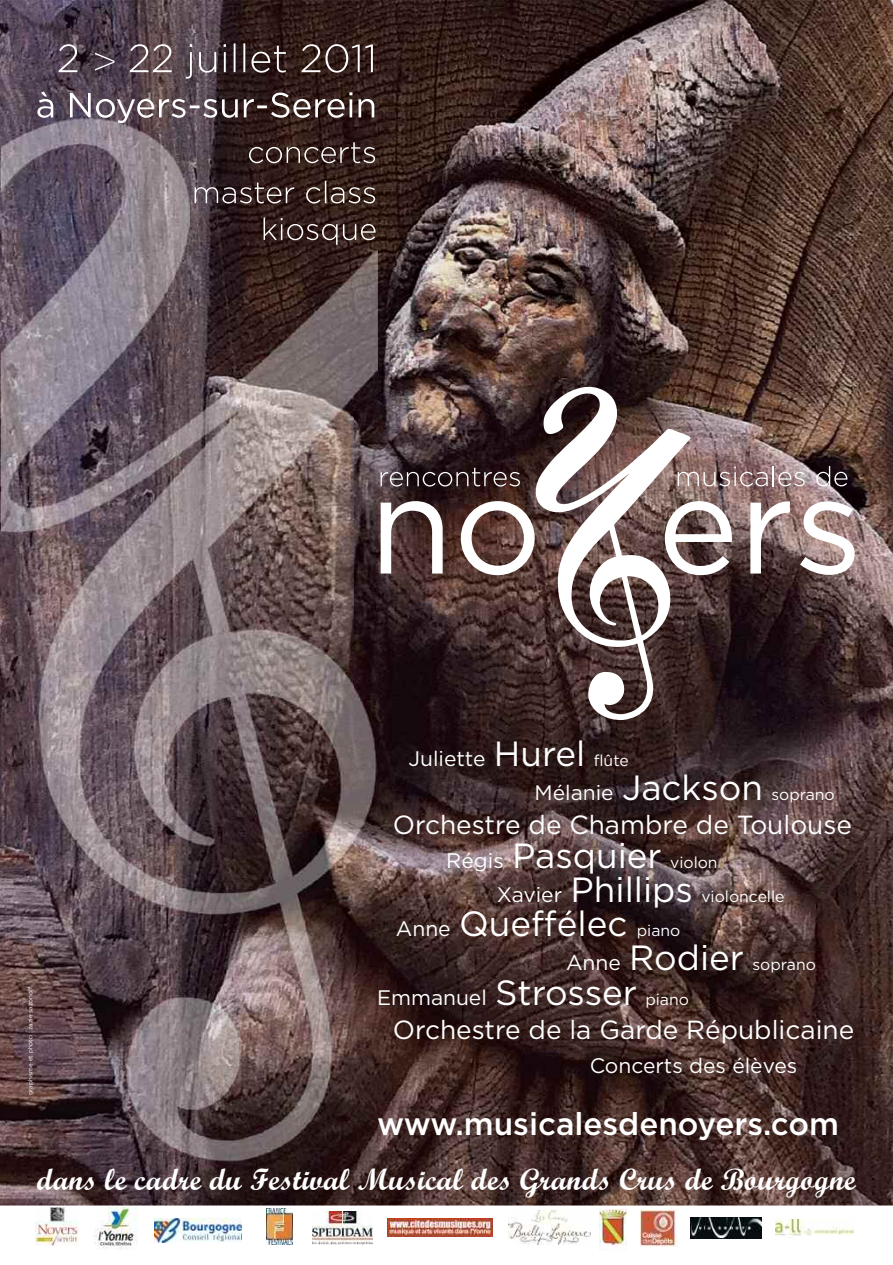
<style>
.page{position:relative;width:893px;height:1265px;background:#fff}
.page>*{position:absolute;margin:0;border:0;box-sizing:border-box;transform-origin:0 0}
.t1{font:35px "Gotham";color:#fff}
.t2{font:500 31.5px "Gotham";color:#fff}
.t3{font:30.62px "Wrexham Script";letter-spacing:.01em;color:#fff}
.t4{font:26.25px "Gotham";color:#fff}
.t5{font:21px "Gotham";color:#fff}
.t6{font:15.75px "Gotham";color:#fff}
.t7{font:6.12px "Gotham";color:#fff}
.s1{font-size:35px}
.s2{font-size:21px}
</style>
<div class="page">
<img style="left:0;top:0;width:893px;height:1205px">
<img style="left:36px;top:1208px;width:42px;height:37px">
<img style="left:94px;top:1208px;width:43px;height:41px">
<img style="left:155px;top:1219px;width:87px;height:23px">
<img style="left:312px;top:1211px;width:60px;height:33px">
<img style="left:266px;top:1209px;width:26px;height:36px">
<img style="left:641px;top:1210px;width:37px;height:36px">
<img style="left:776px;top:1220px;width:78px;height:16px">
<img style="left:388px;top:1218px;width:104px;height:19px">
<img style="left:509px;top:1210px;width:81px;height:34px">
<img style="left:600px;top:1210px;width:27px;height:41px">
<svg style="left:381px;top:386px;width:474px;height:334px;background:#685554"></svg>
<img style="left:1px;top:33px;width:377px;height:1137px">
<img style="left:354px;top:373px;width:24px;height:363px">
<img style="left:59px;top:44px;width:18px;height:28px">
<img style="left:95px;top:53px;width:20px;height:18px">
<img style="left:130px;top:43px;width:243px;height:36px">
<img style="left:37px;top:91px;width:308px;height:32px">
<img style="left:249px;top:142px;width:126px;height:21px">
<img style="left:195px;top:181px;width:180px;height:23px">
<img style="left:264px;top:218px;width:112px;height:27px">
<img style="left:690px;top:1218px;width:71px;height:21px">
<p class="t5" style="left:408px;top:746px;width:178px">Juliette <span class="s1">Hurel</span></p>
<p class="t6" style="left:594px;top:751px;width:37px">flûte</p>
<p class="t5" style="left:534px;top:780px;width:230px">Mélanie <span class="s1">Jackson</span></p>
<p class="t6" style="left:771px;top:785px;width:65px">soprano</p>
<p class="t4" style="left:393px;top:810px;width:461px">Orchestre de Chambre de Toulouse</p>
<h1 class="t1" style="left:446px;top:835px;width:217px"><span class="s2">Régis</span> Pasquier</h1>
<p class="t6" style="left:670px;top:853px;width:49px">violon</p>
<h1 class="t1" style="left:497px;top:870px;width:198px"><span class="s2">Xavier</span> Phillips</h1>
<p class="t6" style="left:701px;top:888px;width:85px">violoncelle</p>
<p class="t7" style="left:27px;top:1095px;width:110px;rotate:-90deg">graphisme et photo : zazie sazonoff</p>
<h1 class="t1" style="left:396px;top:904px;width:233px"><span class="s2">Anne</span> Queffélec</h1>
<p class="t6" style="left:637px;top:922px;width:45px">piano</p>
<h1 class="t1" style="left:566px;top:938px;width:180px"><span class="s2">Anne</span> Rodier</h1>
<p class="t6" style="left:752px;top:956px;width:65px">soprano</p>
<p class="t5" style="left:377px;top:985px;width:261px">Emmanuel <span class="s1">Strosser</span></p>
<p class="t6" style="left:645px;top:990px;width:45px">piano</p>
<p class="t4" style="left:393px;top:1014px;width:463px">Orchestre de la Garde Républicaine</p>
<p class="t5" style="left:590px;top:1053px;width:209px">Concerts des élèves</p>
<h2 class="t2" style="left:377px;top:1106px;width:463px">www.musicalesdenoyers.com</h2>
<h3 class="t3" style="left:37px;top:1169px;width:820px">dans le cadre du Festival Musical des Grands Crus de Bourgogne</h3>
</div>
